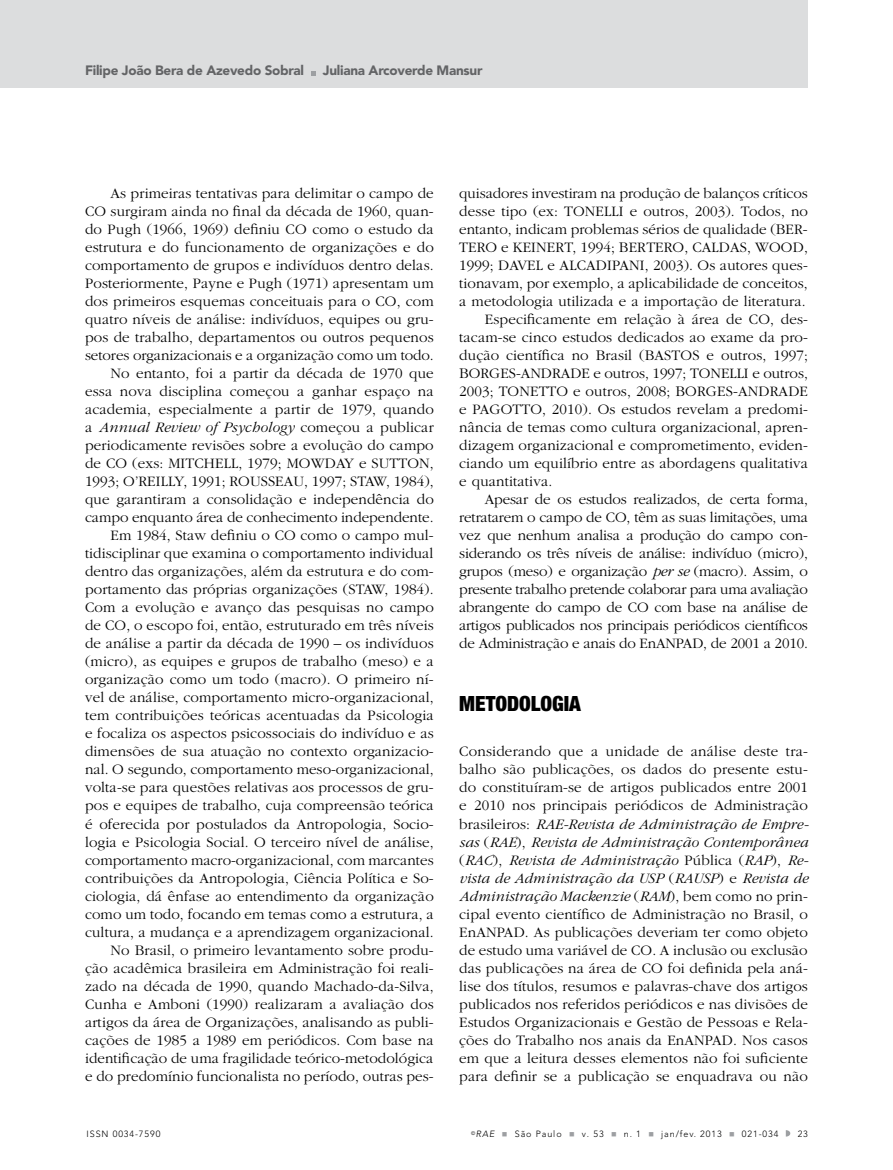
<style>
.page{position:relative;width:893px;height:1170px;background:#fff}
.page>*{position:absolute;margin:0;border:0;box-sizing:border-box;transform-origin:0 0}
.t1{font:900 condensed 21px "Helvetica Neue LT Std";color:#000}
.t2{font:300 15px/18px "Garamond";letter-spacing:.01em;color:#000;text-align:justify}
.t3{font:italic 300 15px "Garamond";letter-spacing:.01em;color:#000}
.t4{font:900 13.5px "Avenir LT Std";letter-spacing:-.02em;color:#636466}
.t5{font:300 9px "Avenir LT Std";letter-spacing:.1em;color:#000}
.s1{font-style:normal}
.s2{font-style:italic}
.s3{color:#9d9fa2}
</style>
<div class="page">
<div style="left:0;top:0;width:808px;height:87px;background:#dcddde"></div>
<svg style="left:311px;top:71px;width:5px;height:4px"></svg>
<svg style="left:786px;top:1130px;width:4px;height:6px"></svg>
<p class="t4" style="left:85px;top:62px;width:221px">Filipe João Bera de Azevedo Sobral</p>
<p class="t4" style="left:323px;top:62px;width:161px">Juliana Arcoverde Mansur</p>
<p class="t2" style="left:111px;top:185px;width:325px">As primeiras tentativas para delimitar o campo de</p>
<p class="t2" style="left:85px;top:203px;width:350px">CO surgiram ainda no final da década de 1960, quan-</p>
<p class="t2" style="left:85px;top:221px;width:350px">do Pugh (1966, 1969) definiu CO como o estudo da</p>
<p class="t2" style="left:85px;top:239px;width:350px">estrutura e do funcionamento de organizações e do</p>
<p class="t2" style="left:85px;top:257px;width:350px">comportamento de grupos e indivíduos dentro delas.</p>
<p class="t2" style="left:85px;top:275px;width:350px">Posteriormente, Payne e Pugh (1971) apresentam um</p>
<p class="t2" style="left:85px;top:293px;width:350px">dos primeiros esquemas conceituais para o CO, com</p>
<p class="t2" style="left:85px;top:311px;width:350px">quatro níveis de análise: indivíduos, equipes ou gru-</p>
<p class="t2" style="left:85px;top:329px;width:350px">pos de trabalho, departamentos ou outros pequenos</p>
<p class="t2" style="left:85px;top:347px;width:350px">setores organizacionais e a organização como um todo.</p>
<p class="t2" style="left:111px;top:365px;width:325px">No entanto, foi a partir da década de 1970 que</p>
<p class="t2" style="left:85px;top:383px;width:350px">essa nova disciplina começou a ganhar espaço na</p>
<p class="t2" style="left:85px;top:401px;width:350px">academia, especialmente a partir de 1979, quando</p>
<p class="t3" style="left:85px;top:419px;width:350px"><span class="s1">a</span> Annual Review of Psychology <span class="s1">começou a publicar</span></p>
<p class="t2" style="left:85px;top:437px;width:350px">periodicamente revisões sobre a evolução do campo</p>
<p class="t2" style="left:85px;top:455px;width:120px">de CO (exs: Mitche</p>
<p class="t2" style="left:85px;top:455px;width:350px;text-indent:139px">ll, 1979; Mowday e Sutton,<br>1993; O’Reilly, 1991; Roussea</p>
<p class="t2" style="left:85px;top:473px;width:350px;text-align:right">u, 1997; Staw, 1984),<br>que garantiram a consolidação e independência do campo enquanto área de conhecimento independente.<br>Em 1984, Staw definiu o CO como o campo mul&shy;tidisciplinar que examina o comportamento individual dentro das organizações, além da estrutura e do com&shy;portamento das próprias organizações (STAW, 1984).<br>Com a evolução e avanço das pesquisas no campo de CO, o escopo foi, então, estruturado em três níveis de análise a partir da década de 1990 – os indivíduos (micro), as equipes e grupos de trabalho (meso) e a organização como um todo (macro). O primeiro ní&shy;vel de análise, comportamento micro-organizacional, tem contribuições teóricas acentuadas da Psicologia e focaliza os aspectos psicossociais do indivíduo e as dimensões de sua atuação no contexto organizacio&shy;nal. O segundo, comportamento meso-organizacional, volta-se para questões relativas aos processos de gru&shy;pos e equipes de trabalho, cuja compreensão teórica é oferecida por postulados da Antropologia, Socio&shy;logia e Psicologia Social. O terceiro nível de análise, comportamento macro-organizacional, com marcantes contribuições da Antropologia, Ciência Política e So&shy;ciologia, dá ênfase ao entendimento da organização como um todo, focando em temas como a estrutura, a cultura, a mudança e a aprendizagem organizacional.<br>No Brasil, o primeiro levantamento sobre produ&shy;ção acadêmica brasileira em Administração foi reali&shy;zado na década de 1990, quando Machado-da-Silva, Cunha e Amboni (1990) realizaram a avaliação dos artigos da área de Organizações, analisando as publi&shy;cações de 1985 a 1989 em periódicos. Com base na identificação de uma fragilidade teórico-metodológica e do predomínio funcionalista no período, outras pes-</p>
<p class="t2" style="left:459px;top:185px;width:350px">quisadores investiram na produção de balanços críticos desse tipo (ex: Tone</p>
<p class="t2" style="left:459px;top:203px;width:350px;text-indent:145px">lli e outros, 2003). Todos, no entanto, indicam problemas sérios de qualidade (Ber&shy;tero</p>
<p class="t2" style="left:501px;top:239px;width:31px">e Keiner</p>
<p class="t2" style="left:565px;top:239px;width:101px">t, 1994; Bertero</p>
<p class="t2" style="left:684px;top:239px;width:125px">, CALDAS, WOOD,</p>
<p class="t2" style="left:459px;top:257px;width:127px">1999; Davel e Alcadipani</p>
<p class="t2" style="left:645px;top:257px;width:165px">, 2003). Os autores ques-</p>
<p class="t2" style="left:459px;top:275px;width:350px">tionavam, por exemplo, a aplicabilidade de conceitos,</p>
<p class="t2" style="left:459px;top:293px;width:348px">a metodologia utilizada e a importação de literatura.</p>
<p class="t2" style="left:485px;top:311px;width:325px">Especificamente em relação à área de CO, des-</p>
<p class="t2" style="left:459px;top:329px;width:350px">tacam-se cinco estudos dedicados ao exame da pro-</p>
<p class="t2" style="left:459px;top:347px;width:350px">dução científica no Brasil (Bastos e outros, 1997;</p>
<p class="t2" style="left:459px;top:365px;width:20px">Borges</p>
<p class="t2" style="left:516px;top:365px;width:26px">-Andrade</p>
<p class="t2" style="left:593px;top:365px;width:108px">e outros, 1997; Tone</p>
<p class="t2" style="left:729px;top:365px;width:80px">lli e outros,</p>
<p class="t2" style="left:459px;top:383px;width:51px">2003; Tone</p>
<p class="t2" style="left:539px;top:383px;width:157px">tto e outros, 2008; Borges</p>
<p class="t2" style="left:733px;top:383px;width:26px">-Andrade</p>
<p class="t2" style="left:459px;top:401px;width:33px">e Pago</p>
<p class="t2" style="left:459px;top:401px;width:350px;text-indent:53px">tto , 2010). Os estudos revelam a predomi&shy;nância de temas como cultura organizacional, apren&shy;dizagem organizacional e comprometimento, eviden&shy;ciando um equilíbrio entre as abordagens qualitativa e quantitativa.</p>
<p class="t2" style="left:459px;top:491px;width:350px;text-indent:26px">Apesar de os estudos realizados, de certa forma, retratarem o campo de CO, têm as suas limitações, uma vez que nenhum analisa a produção do campo con&shy;siderando os três níveis de análise: indivíduo (micro), grupos (meso) e organização <span class="s2">per se</span> (macro). Assim, o presente trabalho pretende colaborar para uma avaliação abrangente do campo de CO com base na análise de artigos publicados nos principais periódicos científicos de Administração e anais do EnANPAD, de 2001 a 2010.</p>
<h1 class="t1" style="left:459px;top:691px;width:123px">METODOLOGIA</h1>
<p class="t2" style="left:459px;top:743px;width:351px">Considerando que a unidade de análise deste tra&shy;balho são publicações, os dados do presente estu&shy;do constituíram-se de artigos publicados entre 2001 e 2010 nos principais periódicos de Administração brasileiros: <span class="s2">RAE-Revista de Administração de Empre&shy;sas</span> (<span class="s2">RAE</span>), <span class="s2">Revista de Administração Contemporânea </span>(<span class="s2">RAC</span>), <span class="s2">Revista de Administração</span> Pública (<span class="s2">RAP</span>), <span class="s2">Re&shy;vista de Administração da USP</span> (<span class="s2">RAUSP</span>) e <span class="s2">Revista de Administração Mackenzie</span> (<span class="s2">RAM</span>), bem como no prin&shy;cipal evento científico de Administração no Brasil, o EnANPAD. As publicações deveriam ter como objeto de estudo uma variável de CO. A inclusão ou exclusão das publicações na área de CO foi definida pela aná&shy;lise dos títulos, resumos e palavras-chave dos artigos publicados nos referidos periódicos e nas divisões de Estudos Organizacionais e Gestão de Pessoas e Rela&shy;ções do Trabalho nos anais da EnANPAD. Nos casos em que a leitura desses elementos não foi suficiente para definir se a publicação se enquadrava ou não</p>
<p class="t5" style="left:87px;top:1128px;width:75px">ISSN 0034-7590</p>
<p class="t5" style="left:471px;top:1128px;width:309px"><sup>©</sup><span class="s2">RAE</span> <span class="s3">■</span> São Paulo <span class="s3">■</span> v. 53 <span class="s3">■</span> n. 1 <span class="s3">■</span> jan/fev. 2013 <span class="s3">■</span> 021-034</p>
<p class="t5" style="left:798px;top:1128px;width:12px">23</p>
</div>
